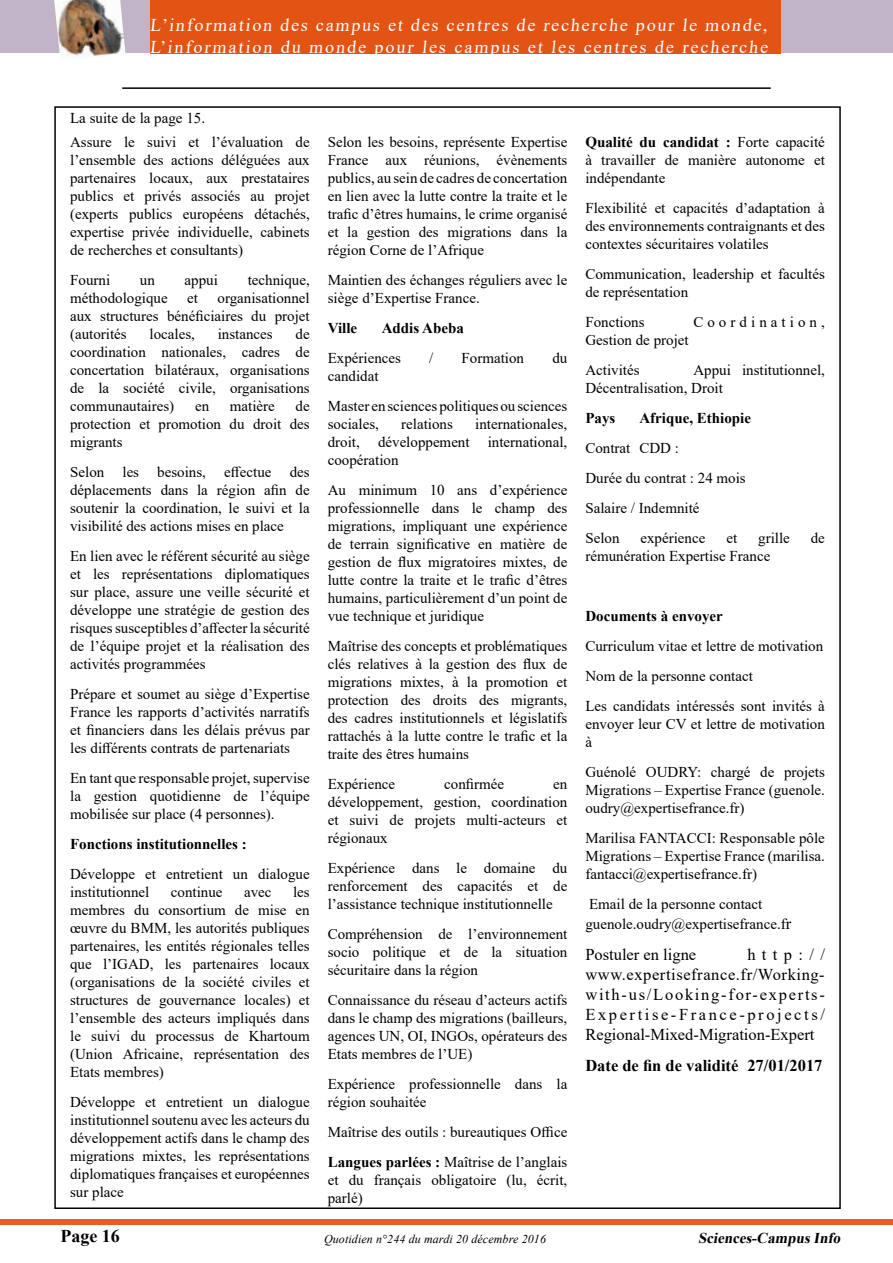
<style>
.page{position:relative;width:893px;height:1263px;background:#fff}
.page>*{position:absolute;margin:0;border:0;box-sizing:border-box;transform-origin:0 0}
.t1{font:18px/21.6px "Times New Roman";letter-spacing:.105em;color:#fff}
.t2{font:700 18px "Times New Roman";color:#000}
.t3{font:16.5px/19.8px "Times New Roman";color:#000;text-align:justify}
.t4{font:700 16.5px "Times New Roman";color:#000}
.t5{font:15px/18px "Times New Roman";color:#000;text-align:justify}
.t6{font:700 15px "Times New Roman";color:#000}
.t7{font:italic 700 15px "Times New Roman";color:#000}
.t8{font:15px "Times New Roman";letter-spacing:.27em;color:#000}
.t9{font:italic 12px "Times New Roman";letter-spacing:.01em;color:#000}
.s1{font-weight:700}
.s2{font-size:16.5px}
</style>
<div class="page">
<div style="left:1px;top:1219px;width:892px;height:6px;background:#ea5c24"></div>
<div style="left:0;top:1px;width:893px;height:52px;background:#c2b4c8"></div>
<div style="left:150px;top:0;width:630px;height:53px;background:#e35414"></div>
<img style="left:54px;top:0;width:71px;height:59px">
<hr style="left:122px;top:87px;width:649px;height:2px;background:#000">
<p class="t1" style="left:150px;top:14px;width:622px">L’information des campus et des centres de recherche pour le monde,<br>L’information du monde pour les campus et les centres de recherche</p>
<p class="t5" style="left:70px;top:109px;width:136px">La suite de la page 15.</p>
<p class="t5" style="left:70px;top:132px;width:241px">Assure le suivi et l’évaluation de l’ensemble des actions déléguées aux partenaires locaux, aux prestataires publics et privés associés au projet (experts publics européens détachés, expertise privée individuelle, cabinets de recherches et consultants)</p>
<p class="t5" style="left:70px;top:270px;width:42px">Fourni</p>
<p class="t5" style="left:140px;top:270px;width:16px">un</p>
<p class="t5" style="left:185px;top:270px;width:35px">appui</p>
<p class="t5" style="left:248px;top:270px;width:64px">technique,</p>
<p class="t5" style="left:70px;top:288px;width:99px">méthodologique</p>
<p class="t5" style="left:187px;top:288px;width:12px">et</p>
<p class="t5" style="left:70px;top:288px;width:241px;text-indent:147px">organisationnel aux structures bénéficiaires du projet (autorités</p>
<p class="t5" style="left:70px;top:324px;width:241px;text-indent:225px">de coordination nationales, cadres de concertation bilatéraux, organisations de la société civile, organisations communautaires)</p>
<p class="t5" style="left:150px;top:324px;width:47px">locales,</p>
<p class="t5" style="left:218px;top:324px;width:56px">instances</p>
<p class="t5" style="left:70px;top:396px;width:241px;text-indent:225px">de protection et promotion du droit des migrants</p>
<p class="t5" style="left:70px;top:462px;width:241px">Selon les besoins, effectue des déplacements dans la région afin de soutenir la coordination, le suivi et la visibilité des actions mises en place</p>
<p class="t5" style="left:70px;top:546px;width:241px">En lien avec le référent sécurité au siège et les représentations diplomatiques sur place, assure une veille sécurité et développe une stratégie de gestion des risques susceptibles d’affecter la sécurité de l’équipe projet et la réalisation des activités programmées</p>
<p class="t5" style="left:70px;top:684px;width:241px">Prépare et soumet au siège d’Expertise France les rapports d’activités narratifs et financiers dans les délais prévus par les différents contrats de partenariats</p>
<p class="t5" style="left:70px;top:768px;width:241px">En tant que responsable projet, supervise la gestion quotidienne de l’équipe mobilisée sur place (4 personnes).</p>
<p class="t6" style="left:70px;top:833px;width:178px">Fonctions institutionnelles :</p>
<p class="t5" style="left:70px;top:864px;width:241px">Développe et entretient un dialogue institutionnel</p>
<p class="t5" style="left:195px;top:396px;width:16px">en</p>
<p class="t5" style="left:230px;top:396px;width:46px">matière</p>
<p class="t5" style="left:70px;top:882px;width:241px;text-indent:223px">les membres du consortium de mise en œuvre du BMM, les autorités publiques partenaires, les entités régionales telles que l’IGAD, les partenaires locaux (organisations de la société civiles et structures de gouvernance locales) et l’ensemble des acteurs impliqués dans le suivi du processus de Khartoum (Union Africaine, représentation des Etats membres)</p>
<p class="t5" style="left:70px;top:1092px;width:241px">Développe et entretient un dialogue institutionnel soutenu avec les acteurs du développement actifs dans le champ des migrations mixtes, les représentations diplomatiques françaises et européennes sur place</p>
<p class="t5" style="left:171px;top:882px;width:53px">continue</p>
<p class="t5" style="left:244px;top:882px;width:29px">avec</p>
<p class="t5" style="left:328px;top:132px;width:241px">Selon les besoins, représente Expertise France aux réunions, évènements publics, au sein de cadres de concertation en lien avec la lutte contre la traite et le trafic d’êtres humains, le crime organisé et la gestion des migrations dans la région Corne de l’Afrique</p>
<p class="t5" style="left:328px;top:270px;width:241px">Maintien des échanges réguliers avec le siège d’Expertise France.</p>
<p class="t6" style="left:328px;top:317px;width:31px">Ville</p>
<p class="t6" style="left:382px;top:317px;width:84px">Addis Abeba</p>
<p class="t5" style="left:328px;top:348px;width:75px">Expériences</p>
<p class="t5" style="left:429px;top:348px;width:6px">/</p>
<p class="t5" style="left:462px;top:348px;width:64px">Formation</p>
<p class="t5" style="left:552px;top:348px;width:16px">du</p>
<p class="t5" style="left:328px;top:360px;width:241px;line-height:30px">candidat<br>Master en sciences politiques ou sciences</p>
<p class="t5" style="left:328px;top:414px;width:53px">sociales,</p>
<p class="t5" style="left:401px;top:414px;width:53px">relations</p>
<p class="t5" style="left:328px;top:414px;width:241px;text-indent:148px">internationales, droit, développement international, coopération</p>
<p class="t5" style="left:328px;top:480px;width:241px">Au minimum 10 ans d’expérience professionnelle dans le champ des migrations, impliquant une expérience de terrain significative en matière de gestion de flux migratoires mixtes, de lutte contre la traite et le trafic d’êtres humains, particulièrement d’un point de vue technique et juridique</p>
<p class="t5" style="left:328px;top:636px;width:241px">Maîtrise des concepts et problématiques clés relatives à la gestion des flux de migrations mixtes, à la promotion et protection des droits des migrants, des cadres institutionnels et législatifs rattachés à la lutte contre le trafic et la traite des êtres humains</p>
<p class="t5" style="left:328px;top:774px;width:69px">Expérience</p>
<p class="t5" style="left:444px;top:774px;width:61px">confirmée</p>
<p class="t5" style="left:328px;top:774px;width:241px;text-indent:225px">en développement, gestion, coordination et suivi de projets multi-acteurs et régionaux</p>
<p class="t5" style="left:328px;top:858px;width:241px">Expérience dans le domaine du renforcement des capacités et de l’assistance technique institutionnelle</p>
<p class="t5" style="left:328px;top:924px;width:241px">Compréhension de l’environnement socio politique et de la situation sécuritaire dans la région</p>
<p class="t5" style="left:328px;top:990px;width:241px">Connaissance du réseau d’acteurs actifs dans le champ des migrations (bailleurs, agences UN, OI, INGOs, opérateurs des Etats membres de l’UE)</p>
<p class="t5" style="left:328px;top:1074px;width:241px">Expérience professionnelle dans la région souhaitée</p>
<p class="t5" style="left:328px;top:1116px;width:241px;line-height:30px">Maîtrise des outils : bureautiques Office<br><span class="s1">Langues parlées :</span> Maîtrise de l’anglais</p>
<p class="t5" style="left:328px;top:1170px;width:241px">et du français obligatoire (lu, écrit, parlé)</p>
<p class="t5" style="left:585px;top:132px;width:241px"><span class="s1">Qualité du candidat :</span> Forte capacité à travailler de manière autonome et indépendante</p>
<p class="t5" style="left:585px;top:198px;width:241px">Flexibilité et capacités d’adaptation à des environnements contraignants et des contextes sécuritaires volatiles</p>
<p class="t5" style="left:585px;top:264px;width:241px">Communication, leadership et facultés de représentation</p>
<p class="t5" style="left:585px;top:312px;width:61px">Fonctions</p>
<p class="t8" style="left:693px;top:311px;width:133px">Coordination,</p>
<p class="t5" style="left:585px;top:324px;width:105px;line-height:30px">Gestion de projet<br>Activités</p>
<p class="t5" style="left:585px;top:360px;width:241px;text-indent:108px">Appui institutionnel,<br>Décentralisation, Droit</p>
<p class="t6" style="left:585px;top:407px;width:31px">Pays</p>
<p class="t6" style="left:639px;top:407px;width:113px">Afrique, Ethiopie</p>
<p class="t5" style="left:585px;top:432px;width:162px;line-height:30px;text-align:left">Contrat CDD :<br>Durée du contrat : 24 mois<br>Salaire / Indemnité<br>Selon</p>
<p class="t5" style="left:640px;top:528px;width:66px">expérience</p>
<p class="t5" style="left:726px;top:528px;width:12px">et</p>
<p class="t5" style="left:758px;top:528px;width:33px">grille</p>
<p class="t5" style="left:811px;top:528px;width:16px">de</p>
<p class="t5" style="left:585px;top:546px;width:186px">rémunération Expertise France</p>
<p class="t6" style="left:585px;top:605px;width:139px">Documents à envoyer</p>
<p class="t5" style="left:585px;top:630px;width:241px;line-height:30px;text-align:left">Curriculum vitae et lettre de motivation<br>Nom de la personne contact<br>Les candidats intéressés sont invités à</p>
<p class="t5" style="left:585px;top:714px;width:241px">envoyer leur CV et lettre de motivation à</p>
<p class="t5" style="left:585px;top:762px;width:241px">Guénolé OUDRY: chargé de projets Migrations – Expertise France (guenole. oudry@expertisefrance.fr)</p>
<p class="t5" style="left:585px;top:828px;width:241px">Marilisa FANTACCI: Responsable pôle Migrations – Expertise France (marilisa. fantacci@expertisefrance.fr)</p>
<p class="t5" style="left:585px;top:893px;width:207px;line-height:19.8px">Email de la personne contact guenole.oudry@expertisefrance.f<span class="s2">r</span></p>
<p class="t3" style="left:585px;top:944px;width:112px">Postuler en ligne</p>
<p class="t3" style="left:585px;top:944px;width:241px;text-indent:162px">http:// www.expertisefrance.fr/Working&shy;with-us/Looking-for-experts-Expertise-France-projects/ Regional-Mixed-Migration-Expert</p>
<p class="t4" style="left:585px;top:1054px;width:239px">Date de fin de validité 27/01/2017</p>
<p class="t2" style="left:60px;top:1223px;width:61px">Page 16</p>
<p class="t9" style="left:324px;top:1231px;width:224px">Quotidien n°244 du mardi 20 décembre 2016</p>
<p class="t7" style="left:698px;top:1227px;width:147px">Sciences-CampusInfo</p>
</div>
